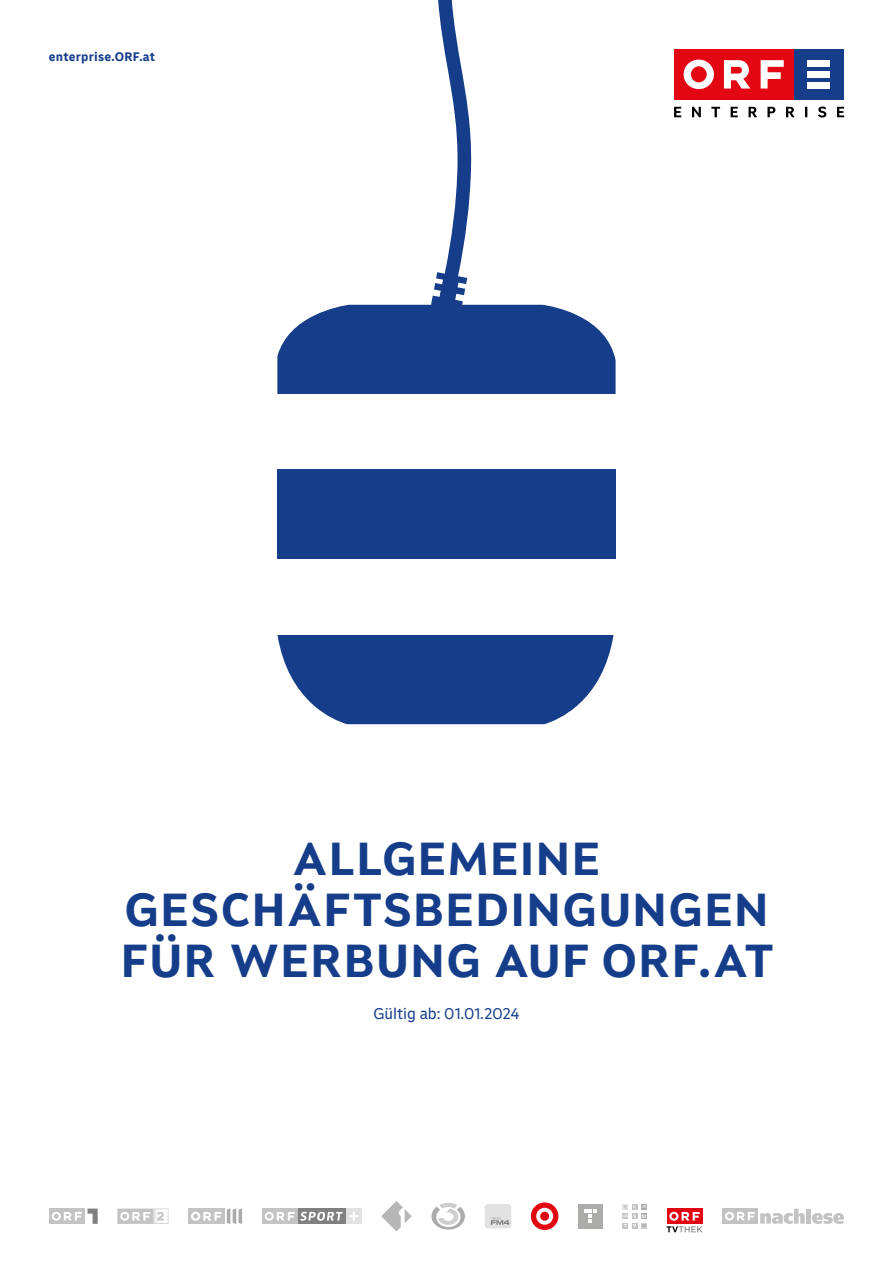
<style>
.page{position:relative;width:893px;height:1263px;background:#fff}
.page>*{position:absolute;margin:0;border:0;box-sizing:border-box;transform-origin:0 0}
.t1{font:700 45px/51px "ORF Universal Basic HL";letter-spacing:.05em;color:#153d8a;text-align:center}
.t2{font:15px "ORF Universal Basic TX";color:#153d8a}
.t3{font:700 12px "ORF Universal Basic TX";letter-spacing:.02em;color:#153d8a}
</style>
<div class="page">
<div style="left:793px;top:49px;width:51px;height:51px;background:#153d8a"></div>
<div style="left:674px;top:49px;width:119px;height:51px;background:#e30613"></div>
<svg style="left:684px;top:60px;width:100px;height:29px"></svg>
<div style="left:807px;top:60px;width:23px;height:6px;background:#fff"></div>
<div style="left:807px;top:71px;width:23px;height:6px;background:#fff"></div>
<div style="left:807px;top:83px;width:23px;height:6px;background:#fff"></div>
<svg style="left:674px;top:107px;width:170px;height:11px"></svg>
<div style="left:277px;top:470px;width:339px;height:89px;background:#153d8a"></div>
<svg style="left:277px;top:635px;width:336px;height:89px;background:#325598"></svg>
<svg style="left:277px;top:0;width:339px;height:394px"></svg>
<div style="left:531px;top:1202px;width:27px;height:28px;background:#e30613;border-radius:50%"></div>
<svg style="left:536px;top:1208px;width:17px;height:17px"></svg>
<div style="left:540px;top:1212px;width:9px;height:9px;background:#e30613;border-radius:50%"></div>
<div style="left:666px;top:1208px;width:36px;height:16px;background:#e30613"></div>
<svg style="left:666px;top:1212px;width:36px;height:20px"></svg>
<div style="left:578px;top:1204px;width:25px;height:24px;background:#ababaa"></div>
<svg style="left:584px;top:1209px;width:12px;height:14px"></svg>
<div style="left:188px;top:1208px;width:36px;height:16px;background:#c3c3c3"></div>
<div style="left:191px;top:1212px;width:9px;height:9px;background:#fff;border-radius:50%"></div>
<svg style="left:193px;top:1208px;width:49px;height:16px"></svg>
<svg style="left:622px;top:1204px;width:25px;height:24px"></svg>
<svg style="left:117px;top:1208px;width:51px;height:16px"></svg>
<div style="left:49px;top:1208px;width:36px;height:16px;background:#c3c3c3"></div>
<svg style="left:52px;top:1208px;width:46px;height:16px"></svg>
<div style="left:485px;top:1204px;width:26px;height:24px;background:#e2e2e2;border-radius:3px"></div>
<svg style="left:491px;top:1217px;width:18px;height:8px"></svg>
<svg style="left:431px;top:1203px;width:34px;height:26px"></svg>
<svg style="left:262px;top:1208px;width:3px;height:16px"></svg>
<svg style="left:265px;top:1208px;width:96px;height:16px"></svg>
<svg style="left:381px;top:1201px;width:31px;height:30px"></svg>
<div style="left:722px;top:1208px;width:35px;height:15px;background:#c3c3c3"></div>
<svg style="left:725px;top:1209px;width:80px;height:15px"></svg>
<div style="left:806px;top:1209px;width:5px;height:14px;background:#c3c3c3"></div>
<svg style="left:812px;top:1213px;width:32px;height:11px"></svg>
<p class="t3" style="left:49px;top:49px;width:108px">enterprise.ORF.at</p>
<p class="t1" style="left:121px;top:833px;width:654px">ALLGEMEINE<br>GESCHÄFTSBEDINGUNGEN<br>FÜR WERBUNG AUF ORF.AT</p>
<p class="t2" style="left:373px;top:1004px;width:147px">Gültig ab: 01.01.2024</p>
</div>
